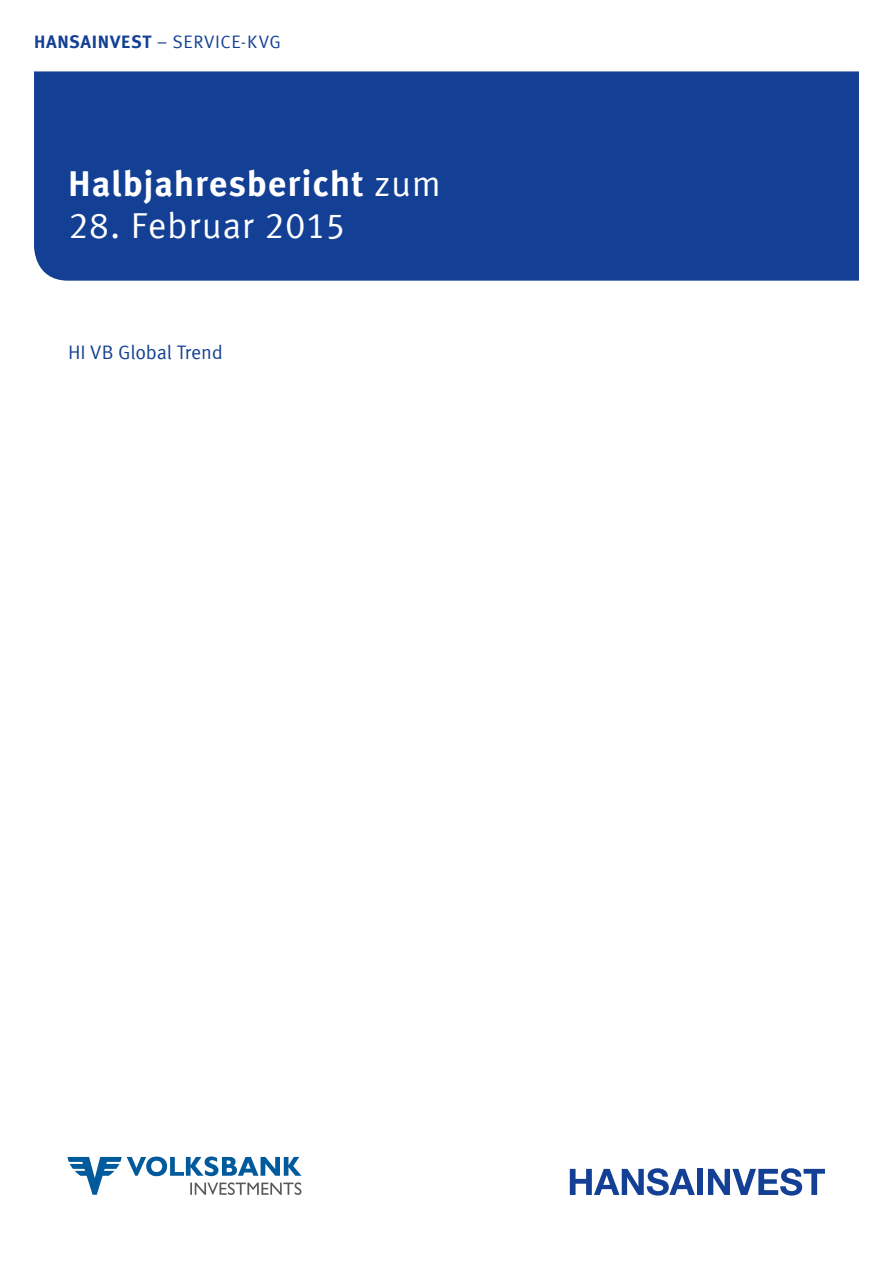
<style>
.page{position:relative;width:893px;height:1263px;background:#fff}
.page>*{position:absolute;margin:0;border:0;box-sizing:border-box;transform-origin:0 0}
.t1{font:700 36px "Meta Offc Pro";letter-spacing:.02em;color:#fff}
.t2{font:36px "Meta Offc Pro Norm";letter-spacing:.015em;color:#fff}
.t3{font:19.5px "Meta Offc Pro Norm";letter-spacing:-.01em;color:#134094}
.t4{font:18px "Meta Offc Pro Norm";letter-spacing:.03em;color:#134094}
.s1{font-family:"Meta Offc Pro";font-weight:700}
.s2{font-family:"Meta Offc Pro Norm";font-weight:400}
</style>
<div class="page">
<div style="left:34px;top:71px;width:825px;height:210px;background:#134094"></div>
<svg style="left:570px;top:1168px;width:125px;height:27px"></svg>
<div style="left:697px;top:1169px;width:6px;height:26px;background:#134094"></div>
<svg style="left:708px;top:1168px;width:117px;height:27px"></svg>
<svg style="left:68px;top:1156px;width:233px;height:39px"></svg>
<p class="t4" style="left:34px;top:28px;width:248px"><span class="s1">HANSAINVEST</span> – SERVICE-KVG</p>
<h1 class="t1" style="left:68px;top:155px;width:374px">Halbjahresbericht <span class="s2">zum</span></h1>
<h1 class="t2" style="left:68px;top:198px;width:279px">28. Februar 2015</h1>
<p class="t3" style="left:68px;top:338px;width:156px">HI VB Global Trend</p>
</div>
